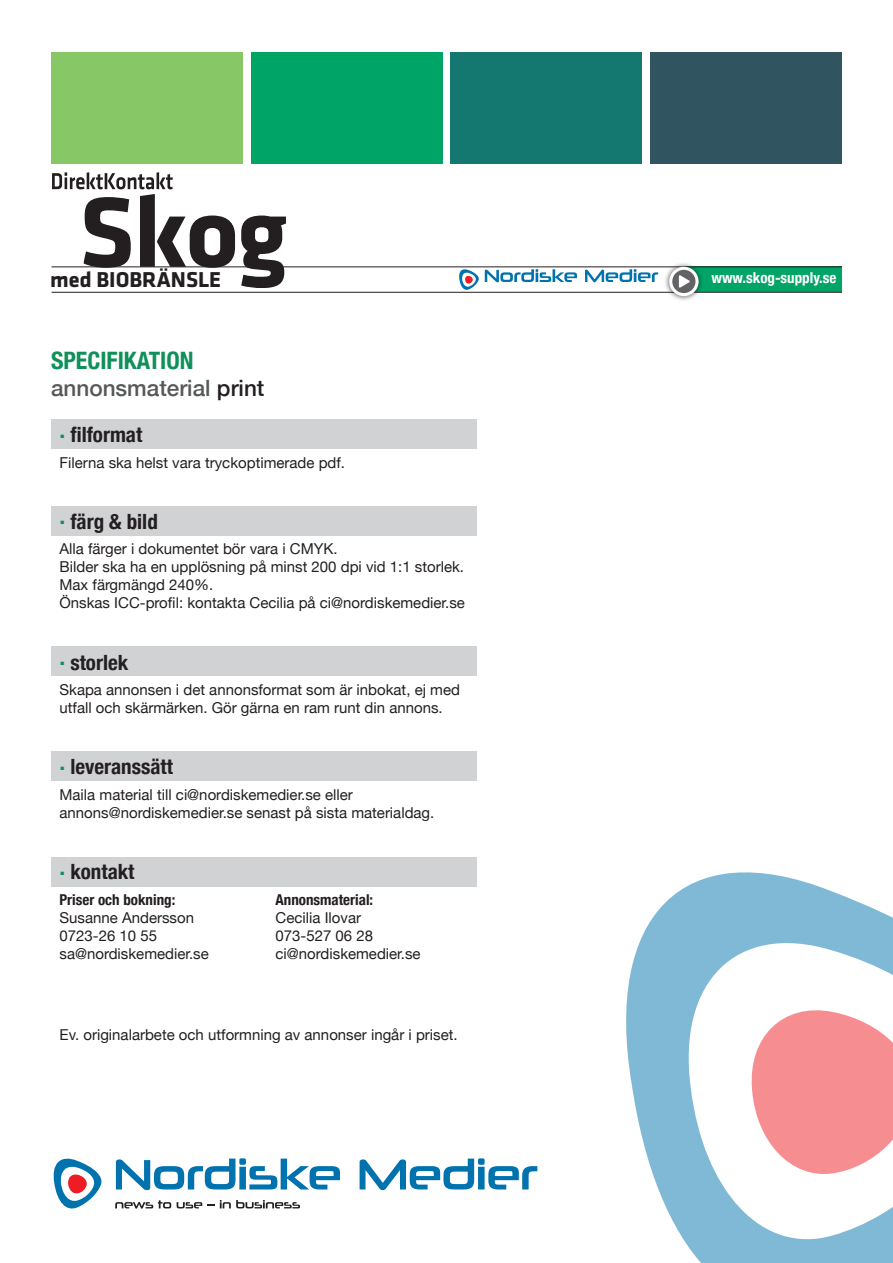
<style>
.page{position:relative;width:893px;height:1263px;background:#fff}
.page>*{position:absolute;margin:0;border:0;box-sizing:border-box;transform-origin:0 0}
.t1{font:700 condensed 24px "Helvetica Neue";color:#0f905a}
.t2{font:500 22.5px "Helvetica Neue";color:#57585a}
.t3{font:700 22.35px "Klavika Basic";color:#231f20}
.t4{font:700 condensed 21px "Helvetica Neue";color:#231f20}
.t5{font:15px/18px "Helvetica Neue";color:#231f20}
.t6{font:700 condensed 15px "Helvetica Neue";color:#231f20}
.t7{font:700 condensed 15px "Helvetica Neue";color:#fff}
.s1{color:#231f20}
</style>
<div class="page">
<div style="left:684px;top:267px;width:157px;height:25px;background:#00a466"></div>
<hr style="left:52px;top:267px;width:789px;height:1px;background:#231f20">
<hr style="left:52px;top:292px;width:789px;height:1px;background:#231f20">
<div style="left:664px;top:261px;width:40px;height:40px;background:#231f20;opacity:.75"></div>
<svg style="left:671px;top:268px;width:26px;height:27px"></svg>
<div style="left:669px;top:267px;width:30px;height:29px;border:3px solid #fff;border-radius:50%"></div>
<svg style="left:678px;top:274px;width:14px;height:16px"></svg>
<svg style="left:51px;top:172px;width:235px;height:116px"></svg>
<div style="left:51px;top:52px;width:192px;height:111px;background:#87c765"></div>
<div style="left:251px;top:52px;width:191px;height:111px;background:#00a466"></div>
<div style="left:451px;top:52px;width:191px;height:111px;background:#147871"></div>
<div style="left:650px;top:52px;width:192px;height:111px;background:#305560"></div>
<svg style="left:626px;top:872px;width:267px;height:391px"></svg>
<svg style="left:459px;top:269px;width:199px;height:21px"></svg>
<div style="left:51px;top:419px;width:425px;height:30px;background:#d1d2d4"></div>
<div style="left:51px;top:506px;width:425px;height:30px;background:#d1d2d4"></div>
<div style="left:51px;top:646px;width:425px;height:30px;background:#d1d2d4"></div>
<div style="left:51px;top:751px;width:425px;height:30px;background:#d1d2d4"></div>
<div style="left:51px;top:857px;width:425px;height:30px;background:#d1d2d4"></div>
<svg style="left:116px;top:1158px;width:224px;height:32px"></svg>
<svg style="left:360px;top:1158px;width:177px;height:32px"></svg>
<svg style="left:115px;top:1200px;width:56px;height:8px"></svg>
<svg style="left:177px;top:1200px;width:123px;height:8px"></svg>
<svg style="left:53px;top:1158px;width:49px;height:51px"></svg>
<h3 class="t3" style="left:50px;top:264px;width:172px">med BIOBRÄNSLE</h3>
<p class="t7" style="left:711px;top:265px;width:126px">www.skog-supply.se</p>
<p class="t1" style="left:51px;top:340px;width:144px">SPECIFIKATION</p>
<p class="t2" style="left:51px;top:369px;width:215px">annonsmaterial <span class="s1">print</span></p>
<p class="t4" style="left:60px;top:417px;width:84px"><sup>.</sup> filformat</p>
<p class="t5" style="left:60px;top:454px;width:287px">Filerna ska helst vara tryckoptimerade pdf.</p>
<p class="t4" style="left:60px;top:504px;width:100px"><sup>.</sup> färg &amp; bild</p>
<p class="t5" style="left:60px;top:541px;width:407px">Alla färger i dokumentet bör vara i CMYK.<br>Bilder ska ha en upplösning på minst 200 dpi vid 1:1 storlek.<br>Max färgmängd 240%.<br>Önskas ICC-profil: kontakta Cecilia på ci@nordiskemedier.se</p>
<p class="t4" style="left:60px;top:645px;width:70px"><sup>.</sup> storlek</p>
<p class="t5" style="left:60px;top:682px;width:402px">Skapa annonsen i det annonsformat som är inbokat, ej med</p>
<p class="t5" style="left:60px;top:700px;width:385px">utfall och skärmärken. Gör gärna en ram runt din annons.</p>
<p class="t4" style="left:60px;top:749px;width:115px"><sup>.</sup> leveranssätt</p>
<p class="t5" style="left:60px;top:786px;width:295px">Maila material till ci@nordiskemedier.se eller</p>
<p class="t5" style="left:60px;top:804px;width:376px">annons@nordiskemedier.se senast på sista materialdag.</p>
<p class="t4" style="left:60px;top:854px;width:76px"><sup>.</sup> kontakt</p>
<p class="t6" style="left:60px;top:887px;width:117px">Priser och bokning:</p>
<p class="t6" style="left:276px;top:887px;width:99px">Annonsmaterial:</p>
<p class="t5" style="left:60px;top:909px;width:136px">Susanne Andersson</p>
<p class="t5" style="left:276px;top:909px;width:87px">Cecilia Ilovar</p>
<p class="t5" style="left:60px;top:927px;width:99px">0723-26 10 55</p>
<p class="t5" style="left:276px;top:927px;width:99px">073-527 06 28</p>
<p class="t5" style="left:60px;top:945px;width:151px">sa@nordiskemedier.se</p>
<p class="t5" style="left:276px;top:945px;width:147px">ci@nordiskemedier.se</p>
<p class="t5" style="left:60px;top:1026px;width:400px">Ev. originalarbete och utformning av annonser ingår i priset.</p>
</div>
